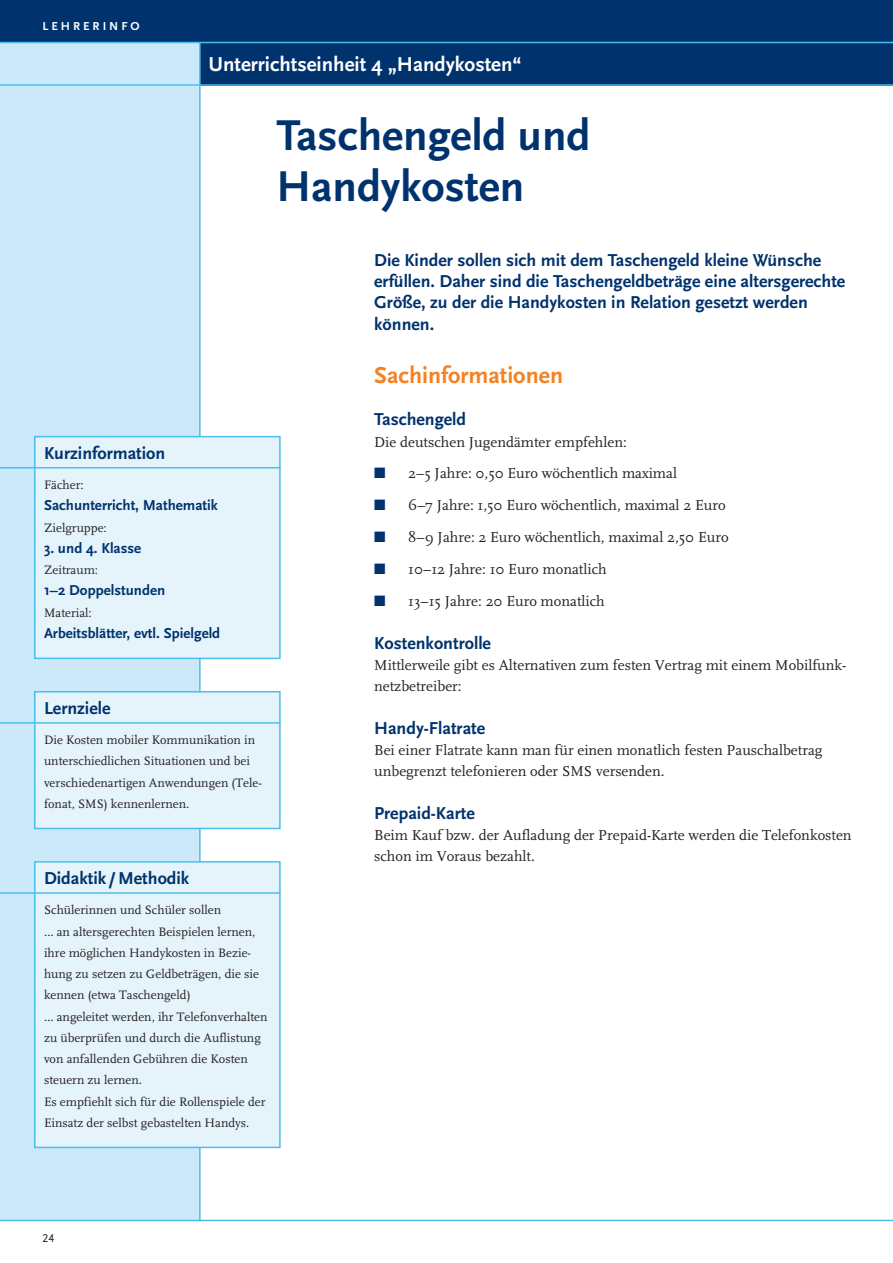
<style>
.page{position:relative;width:893px;height:1263px;background:#fff}
.page>*{position:absolute;margin:0;border:0;box-sizing:border-box;transform-origin:0 0}
.t1{font:700 45px/51px "Scala Sans";color:#00326d}
.t2{font:700 24px "Scala Sans";color:#f58220}
.t3{font:700 21px "Scala Sans";color:#fff}
.t4{font:700 18px/21.3px "Scala Sans";color:#00326d}
.t5{font:15px/21.3px "FF Scala";color:#231f20}
.t6{font:700 15px "Scala Sans";color:#00326d}
.t7{font:12.75px/21.3px "FF Scala";color:#231f20}
.t8{font:700 12px "Scala Sans";letter-spacing:.25em;color:#fff}
.t9{font:12px "Scala Sans Caps";color:#231f20}
.s1{color:#00326d}
</style>
<div class="page">
<div style="left:0;top:0;width:893px;height:85px;background:#00326d"></div>
<div style="left:0;top:43px;width:200px;height:42px;background:#cce9f9"></div>
<div style="left:0;top:85px;width:200px;height:1135px;background:#cce9f9"></div>
<hr style="left:0;top:42px;width:893px;height:1px;background:#4abfee">
<hr style="left:0;top:84px;width:893px;height:2px;background:#4abfee">
<hr style="left:199px;top:43px;width:2px;height:1177px;background:#4abfee">
<hr style="left:0;top:1220px;width:893px;height:1px;background:#4abfee">
<div style="left:35px;top:437px;width:245px;height:221px;background:#e5f4fb"></div>
<div style="left:34px;top:436px;width:247px;height:223px;border:2px solid #4abfee"></div>
<hr style="left:0;top:467px;width:281px;height:1px;background:#4abfee">
<div style="left:35px;top:692px;width:245px;height:136px;background:#e5f4fb"></div>
<div style="left:34px;top:691px;width:247px;height:138px;border:2px solid #4abfee"></div>
<hr style="left:0;top:722px;width:281px;height:2px;background:#4abfee">
<div style="left:35px;top:862px;width:245px;height:285px;background:#e5f4fb"></div>
<div style="left:34px;top:861px;width:247px;height:287px;border:2px solid #4abfee"></div>
<hr style="left:0;top:892px;width:281px;height:2px;background:#4abfee">
<p class="t8" style="left:43px;top:20px;width:99px">Leh rerinfo</p>
<h3 class="t3" style="left:208px;top:53px;width:315px">Unterrichtseinheit 4 „Handykosten“</h3>
<h1 class="t1" style="left:276px;top:111px;width:316px">Taschengeld und<br>Handykosten</h1>
<h3 class="t4" style="left:44px;top:443px;width:123px">Kurzinformation</h3>
<p class="t7" style="left:44px;top:474px;width:41px">Fächer:</p>
<p class="t6" style="left:44px;top:497px;width:175px">Sachunterricht, Mathematik</p>
<p class="t7" style="left:44px;top:517px;width:64px">Zielgruppe:</p>
<p class="t6" style="left:44px;top:540px;width:99px">3. und 4. Klasse</p>
<p class="t7" style="left:44px;top:559px;width:56px">Zeitraum:</p>
<p class="t6" style="left:44px;top:582px;width:123px">1–2 Doppelstunden</p>
<p class="t7" style="left:44px;top:602px;width:49px">Material:</p>
<p class="t6" style="left:44px;top:625px;width:178px">Arbeitsblätter, evtl. Spielgeld</p>
<h3 class="t4" style="left:44px;top:698px;width:68px">Lernziele</h3>
<p class="t7" style="left:44px;top:730px;width:219px">Die Kosten mobiler Kommunikation in unterschiedlichen Situationen und bei verschiedenartigen Anwendungen (Tele&shy;fonat, SMS) kennenlernen.</p>
<h3 class="t4" style="left:44px;top:868px;width:147px">Didaktik /Methodik</h3>
<p class="t7" style="left:44px;top:900px;width:225px">Schülerinnen und Schüler sollen<br>… an altersgerechten Beispielen lernen, ihre möglichen Handykosten in Bezie&shy;hung zu setzen zu Geldbeträgen, die sie kennen (etwa Taschengeld)<br>… angeleitet werden, ihr Telefonverhalten zu überprüfen und durch die Auflistung von anfallenden Gebühren die Kosten steuern zu lernen.<br>Es empfiehlt sich für die Rollenspiele der Einsatz der selbst gebastelten Handys.</p>
<p class="t9" style="left:43px;top:1232px;width:13px">24</p>
<h3 class="t4" style="left:374px;top:250px;width:473px">Die Kinder sollen sich mit dem Taschengeld kleine Wünsche erfüllen. Daher sind die Taschengeldbeträge eine altersgerechte Größe, zu der die Handykosten in Relation gesetzt werden können.</h3>
<h2 class="t2" style="left:374px;top:362px;width:190px">Sachinformationen</h2>
<h3 class="t4" style="left:374px;top:409px;width:93px">Taschengeld</h3>
<p class="t5" style="left:374px;top:431px;width:254px">Die deutschen Jugendämter empfehlen:</p>
<p class="t5" style="left:374px;top:463px;width:304px"><span class="s1">■</span> 2–5 Jahre: 0,50 Euro wöchentlich maximal</p>
<p class="t5" style="left:374px;top:495px;width:353px"><span class="s1">■</span> 6–7 Jahre: 1,50 Euro wöchentlich, maximal 2 Euro</p>
<p class="t5" style="left:374px;top:527px;width:356px"><span class="s1">■</span> 8–9 Jahre: 2 Euro wöchentlich, maximal 2,50 Euro</p>
<p class="t5" style="left:374px;top:559px;width:234px"><span class="s1">■</span> 10–12 Jahre: 10 Euro monatlich</p>
<p class="t5" style="left:374px;top:591px;width:232px"><span class="s1">■</span> 13–15 Jahre: 20 Euro monatlich</p>
<h3 class="t4" style="left:374px;top:632px;width:118px">Kostenkontrolle</h3>
<p class="t5" style="left:374px;top:654px;width:474px">Mittlerweile gibt es Alternativen zum festen Vertrag mit einem Mobilfunk&shy;netzbetreiber:</p>
<h3 class="t4" style="left:374px;top:717px;width:113px">Handy-Flatrate</h3>
<p class="t5" style="left:374px;top:739px;width:450px">Bei einer Flatrate kann man für einen monatlich festen Pauschalbetrag unbegrenzt telefonieren oder SMS versenden.</p>
<h3 class="t4" style="left:374px;top:802px;width:102px">Prepaid-Karte</h3>
<p class="t5" style="left:374px;top:825px;width:479px">Beim Kauf bzw. der Aufladung der Prepaid-Karte werden die Telefonkosten schon im Voraus bezahlt.</p>
</div>
